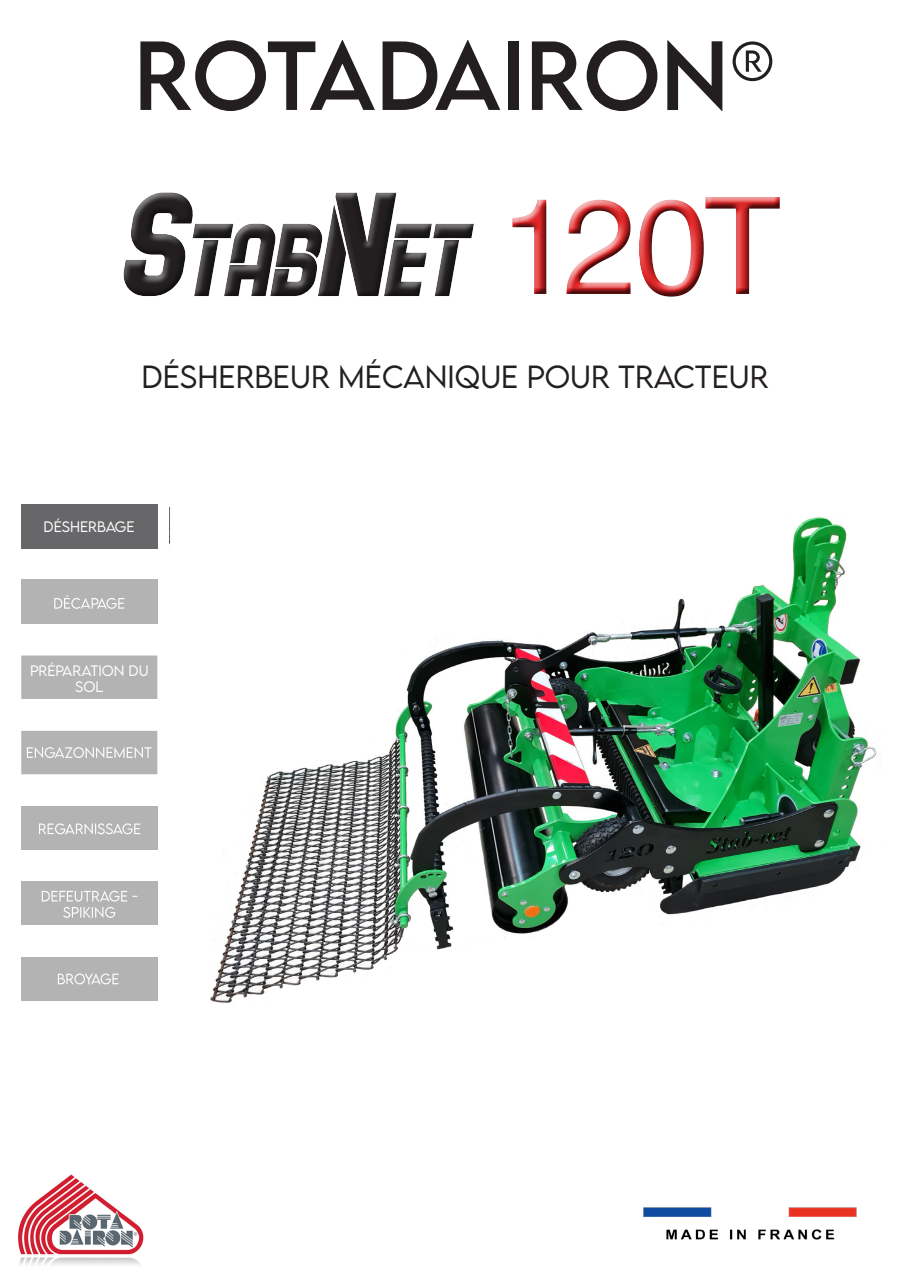
<style>
.page{position:relative;width:910px;height:1280px;background:#fff}
.page>*{position:absolute;margin:0;border:0;box-sizing:border-box;transform-origin:0 0}
.t1{font:135px "Swiss 721 BT";color:#df2728}
.t2{font:87px "LEMONMILK";color:#231f20}
.t3{font:300 28.5px "LEMONMILK";color:#231f20}
.t4{font:300 13.5px/16.2px "LEMONMILK";color:#fff;text-align:center}
</style>
<div class="page">
<img style="left:169px;top:507px;width:708px;height:496px">
<img style="left:643px;top:1207px;width:214px;height:33px">
<img style="left:18px;top:1174px;width:126px;height:91px">
<div style="left:21px;top:655px;width:136px;height:44px;background:#b3b3b4"></div>
<div style="left:21px;top:881px;width:136px;height:44px;background:#b3b3b4"></div>
<svg style="left:42px;top:891px;width:95px;height:27px"></svg>
<div style="left:21px;top:806px;width:136px;height:43px;background:#b3b3b4"></div>
<svg style="left:39px;top:823px;width:101px;height:11px"></svg>
<div style="left:21px;top:957px;width:136px;height:43px;background:#b3b3b4"></div>
<svg style="left:58px;top:973px;width:60px;height:11px"></svg>
<div style="left:21px;top:731px;width:136px;height:43px;background:#b3b3b4"></div>
<svg style="left:27px;top:747px;width:125px;height:11px"></svg>
<div style="left:21px;top:580px;width:136px;height:44px;background:#b3b3b4"></div>
<svg style="left:54px;top:595px;width:70px;height:14px"></svg>
<div style="left:21px;top:504px;width:136px;height:45px;background:#67676a"></div>
<div style="left:119px;top:187px;width:364px;height:120px;background:#231f20;opacity:.75"></div>
<div style="left:507px;top:193px;width:280px;height:110px;background:#231f20;opacity:.75"></div>
<p class="t2" style="left:134px;top:19px;width:644px">ROTADAIRON®</p>
<h1 class="t1" style="left:499px;top:164px;width:283px">120T</h1>
<p class="t3" style="left:141px;top:358px;width:20px">DÉSHERBEUR</p>
<p class="t3" style="left:338px;top:358px;width:229px">MÉCAN IQUE POUR</p>
<p class="t3" style="left:618px;top:358px;width:152px">TRACTEUR</p>
<p class="t4" style="left:44px;top:518px;width:93px">DÉSHERBAGE</p>
<p class="t4" style="left:30px;top:662px;width:120px">PRÉPARATION DU<br>SOL</p>
</div>
